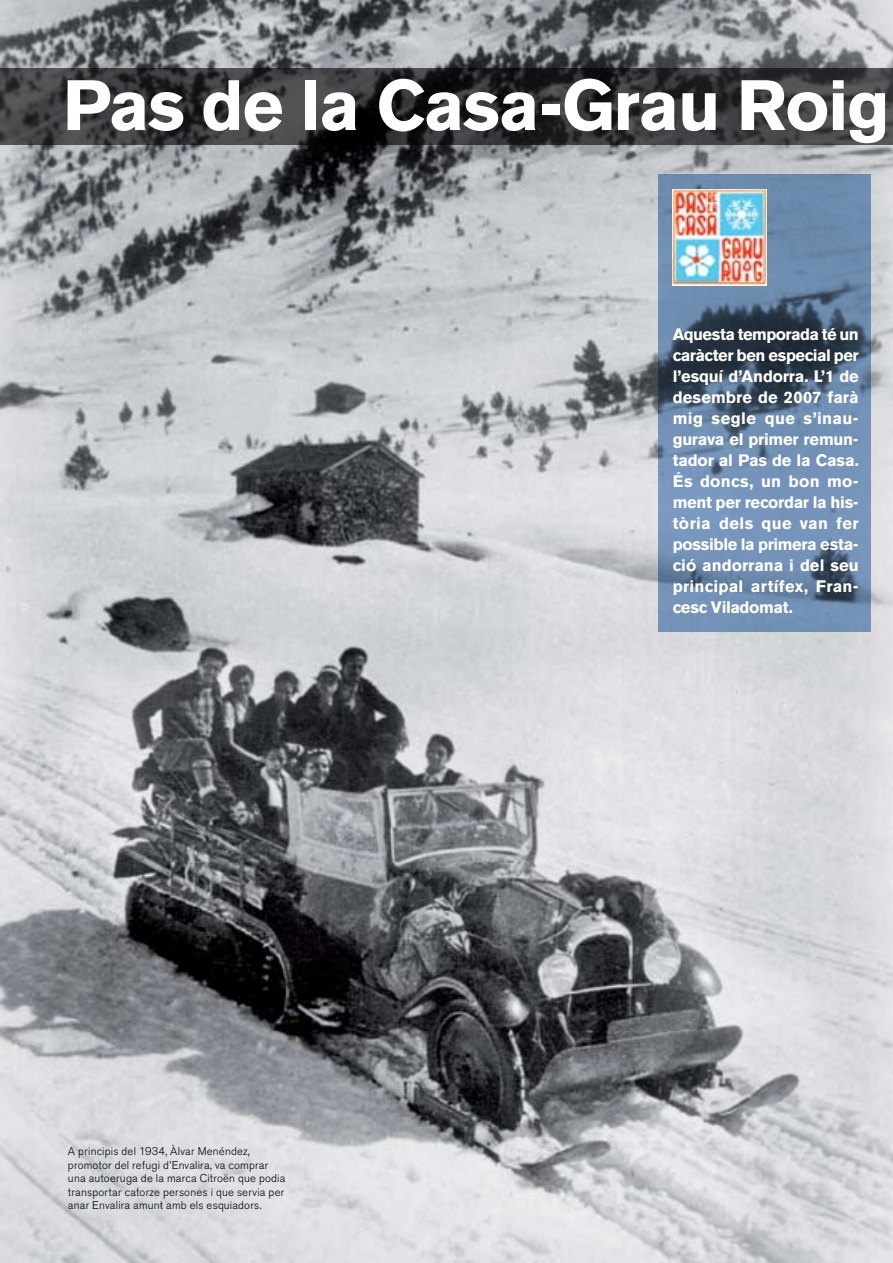
<style>
.page{position:relative;width:893px;height:1263px;background:#fff}
.page>*{position:absolute;margin:0;border:0;box-sizing:border-box;transform-origin:0 0}
.t1{font:700 70.5px "Akzidenz Grotesk BQ";letter-spacing:-.02em;color:#fff}
.t2{font:700 16.5px/21px "Akzidenz Grotesk BQ";letter-spacing:.005em;color:#fff;text-align:justify}
.t3{font:300 11.25px/13.5px "Akzidenz Grotesk BQ";letter-spacing:.02em;color:#000}
</style>
<div class="page">
<img style="left:0;top:0;width:893px;height:1263px">
<svg style="left:0;top:69px;width:893px;height:76px;background:#323335"></svg>
<svg style="left:659px;top:175px;width:212px;height:457px;background:#627c9c"></svg>
<img style="left:672px;top:190px;width:95px;height:95px">
<h1 class="t1" style="left:63px;top:65px;width:828px">Pas de la Casa-Grau Roig</h1>
<p class="t3" style="left:68px;top:1145px;width:219px">A principis del 1934, Àlvar Menéndez, promotor del refugi d’Envalira, va comprar una autoeruga de la marca Citroën que podia transportar catorze persones i que servia per anar Envalira amunt amb els esquiadors.</p>
<p class="t2" style="left:673px;top:324px;width:188px">Aquesta temporada té un caràcter ben especial per l’esquí d’Andorra. L’1 de desembre de 2007 farà mig segle que s’inau&shy;gurava el primer remun&shy;tador al Pas de la Casa.<br>És doncs, un bon mo&shy;ment per recordar la his&shy;tòria dels que van fer possible la primera esta&shy;ció andorrana i del seu principal artífex, Fran&shy;cesc Viladomat.</p>
</div>
